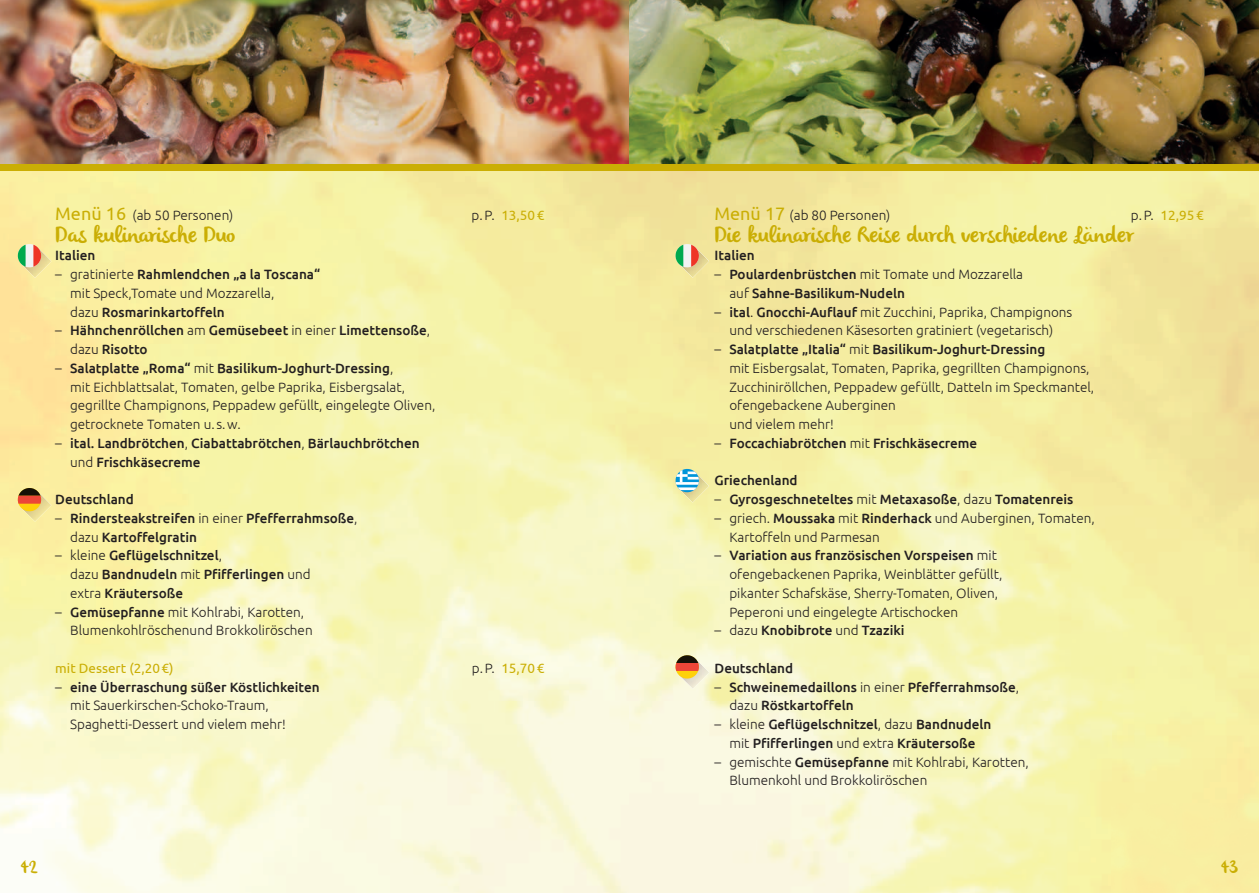
<style>
.page{position:relative;width:1259px;height:893px;background:#fff}
.page>*{position:absolute;margin:0;border:0;box-sizing:border-box;transform-origin:0 0}
.t1{font:22.5px "olivier";color:#caae04}
.t2{font:18px "olivier";color:#caae04}
.t3{font:300 13.5px/18.8px "Ubuntu";color:#231f20}
.t4{font:500 13.5px/18.8px "Ubuntu";color:#231f20}
.t5{font:13.5px "Ubuntu";color:#caae04}
.s1{font-weight:400;font-size:18px;color:#caae04}
.s2{font-weight:300;color:#231f20}
.s3{font-weight:500}
.s4{font-weight:300}
</style>
<div class="page">
<img style="left:0;top:0;width:629px;height:164px">
<img style="left:629px;top:0;width:630px;height:164px">
<img style="left:21px;top:247px;width:30px;height:31px">
<svg style="left:17px;top:243px;width:25px;height:26px"></svg>
<img style="left:21px;top:491px;width:30px;height:31px">
<svg style="left:17px;top:487px;width:25px;height:25px"></svg>
<img style="left:679px;top:247px;width:30px;height:31px">
<svg style="left:674px;top:243px;width:26px;height:26px"></svg>
<img style="left:679px;top:659px;width:30px;height:30px">
<svg style="left:674px;top:654px;width:26px;height:26px"></svg>
<img style="left:679px;top:472px;width:30px;height:31px">
<svg style="left:674px;top:468px;width:26px;height:25px"></svg>
<div style="left:0;top:164px;width:1259px;height:7px;background:#caae04"></div>
<p class="t3" style="left:55px;top:205px;width:180px"><span class="s1">Menü 16</span> (ab 50 Personen)</p>
<p class="t5" style="left:471px;top:207px;width:74px"><span class="s2">p. P.</span> 13,50 €</p>
<h1 class="t1" style="left:55px;top:225px;width:182px">Das kulinarische Duo</h1>
<p class="t4" style="left:55px;top:246px;width:42px">Italien</p>
<p class="t3" style="left:70px;top:265px;width:252px;text-indent:-15px">– gratinierte <span class="s3">Rahmlendchen „a la Toscana“ </span>mit Speck,Tomate und Mozzarella,<br>dazu <span class="s3">Rosmarinkartoffeln</span></p>
<p class="t4" style="left:70px;top:321px;width:361px;text-indent:-15px"><span class="s4">–</span> Hähnchenröllchen <span class="s4">am</span> Gemüsebeet <span class="s4">in einer</span> Limettensoße<span class="s4">, dazu</span> Risotto</p>
<p class="t3" style="left:70px;top:358px;width:367px;text-indent:-15px">– <span class="s3">Salatplatte „Roma“</span> mit <span class="s3">Basilikum-Joghurt-Dressing</span>,<br>mit Eichblattsalat, Tomaten, gelbe Paprika, Eisbergsalat, gegrillte Champignons, Peppadew gefüllt, eingelegte Oliven, getrocknete Tomaten u. s. w.</p>
<p class="t4" style="left:70px;top:433px;width:351px;text-indent:-15px"><span class="s4">–</span> ital. Landbrötchen<span class="s4">,</span> Ciabattabrötchen<span class="s4">,</span> Bärlauchbrötchen <span class="s4">und</span> Frischkäsecreme</p>
<p class="t4" style="left:55px;top:490px;width:80px">Deutschland</p>
<p class="t4" style="left:70px;top:508px;width:289px;text-indent:-15px"><span class="s4">–</span> Rindersteakstreifen <span class="s4">in einer</span> Pfefferrahmsoße<span class="s4">, dazu</span> Kartoffelgratin</p>
<p class="t4" style="left:70px;top:546px;width:242px;text-indent:-15px"><span class="s4">– kleine</span> Geflügelschnitzel<span class="s4">,<br>dazu</span> Bandnudeln <span class="s4">mit</span> Pfifferlingen <span class="s4">und extra</span> Kräutersoße</p>
<p class="t3" style="left:70px;top:602px;width:244px;text-indent:-15px">– <span class="s3">Gemüsepfanne</span> mit Kohlrabi, Karotten,<br>Blumenkohlröschenund Brokkoliröschen</p>
<p class="t5" style="left:55px;top:660px;width:120px">mit Dessert (2,20 €)</p>
<p class="t5" style="left:472px;top:660px;width:74px"><span class="s2">p. P.</span> 15,70 €</p>
<p class="t3" style="left:70px;top:677px;width:251px;text-indent:-15px">– <span class="s3">eine Überraschung süßer Köstlichkeiten </span>mit Sauerkirschen-Schoko-Traum,<br>Spaghetti-Dessert und vielem mehr!</p>
<p class="t3" style="left:714px;top:205px;width:177px"><span class="s1">Menü 17</span> (ab 80 Personen)</p>
<p class="t5" style="left:1130px;top:207px;width:74px"><span class="s2">p. P.</span> 12,95 €</p>
<h1 class="t1" style="left:714px;top:225px;width:421px">Die kulinarische Reise durch verschiedene Länder</h1>
<p class="t4" style="left:714px;top:246px;width:42px">Italien</p>
<p class="t4" style="left:729px;top:265px;width:295px;text-indent:-15px"><span class="s4">–</span> Poulardenbrüstchen <span class="s4">mit Tomate und Mozzarella auf</span> Sahne-Basilikum-Nudeln</p>
<p class="t3" style="left:714px;top:302px;width:359px;text-align:center">– <span class="s3">ital</span>. <span class="s3">Gnocchi-Auflauf</span> mit Zucchini, Paprika, Champignons und verschiedenen Käsesorten gratiniert (vegetarisch)</p>
<p class="t3" style="left:729px;top:340px;width:366px;text-indent:-15px">– <span class="s3">Salatplatte „Italia“</span> mit <span class="s3">Basilikum-Joghurt-Dressing<br></span>mit Eisbergsalat, Tomaten, Paprika, gegrillten Champignons, Zucchiniröllchen, Peppadew gefüllt, Datteln im Speckmantel, ofengebackene Auberginen<br>und vielem mehr!</p>
<p class="t4" style="left:714px;top:433px;width:264px"><span class="s4">–</span> Foccachiabrötchen <span class="s4">mit</span> Frischkäsecreme</p>
<p class="t4" style="left:714px;top:471px;width:85px">Griechenland</p>
<p class="t4" style="left:714px;top:490px;width:360px"><span class="s4">–</span> Gyrosgeschneteltes <span class="s4">mit</span> Metaxasoße<span class="s4">, dazu</span> Tomatenreis</p>
<p class="t3" style="left:729px;top:508px;width:367px;text-indent:-15px">– griech. <span class="s3">Moussaka</span> mit <span class="s3">Rinderhack</span> und Auberginen, Tomaten,<br>Kartoffeln und Parmesan</p>
<p class="t3" style="left:729px;top:546px;width:274px;text-indent:-15px">– <span class="s3">Variation aus französischen Vorspeisen</span> mit ofengebackenen Paprika, Weinblätter gefüllt, pikanter Schafskäse, Sherry-Tomaten, Oliven, Peperoni und eingelegte Artischocken</p>
<p class="t4" style="left:714px;top:621px;width:191px"><span class="s4">– dazu</span> Knobibrote <span class="s4">und</span> Tzaziki</p>
<p class="t4" style="left:714px;top:658px;width:80px">Deutschland</p>
<p class="t4" style="left:729px;top:677px;width:291px;text-indent:-15px"><span class="s4">–</span> Schweinemedaillons <span class="s4">in einer</span> Pfefferrahmsoße<span class="s4">, dazu</span> Röstkartoffeln</p>
<p class="t4" style="left:714px;top:715px;width:278px;text-align:center"><span class="s4">– kleine</span> Geflügelschnitzel<span class="s4">, dazu</span> Bandnudeln <span class="s4">mit</span> Pfifferlingen <span class="s4">und extra</span> Kräutersoße</p>
<p class="t3" style="left:729px;top:752px;width:301px;text-indent:-15px">– gemischte <span class="s3">Gemüsepfanne</span> mit Kohlrabi, Karotten,<br>Blumenkohl und Brokkoliröschen</p>
<h2 class="t2" style="left:21px;top:860px;width:18px">42</h2>
<h2 class="t2" style="left:1221px;top:860px;width:18px">43</h2>
</div>
